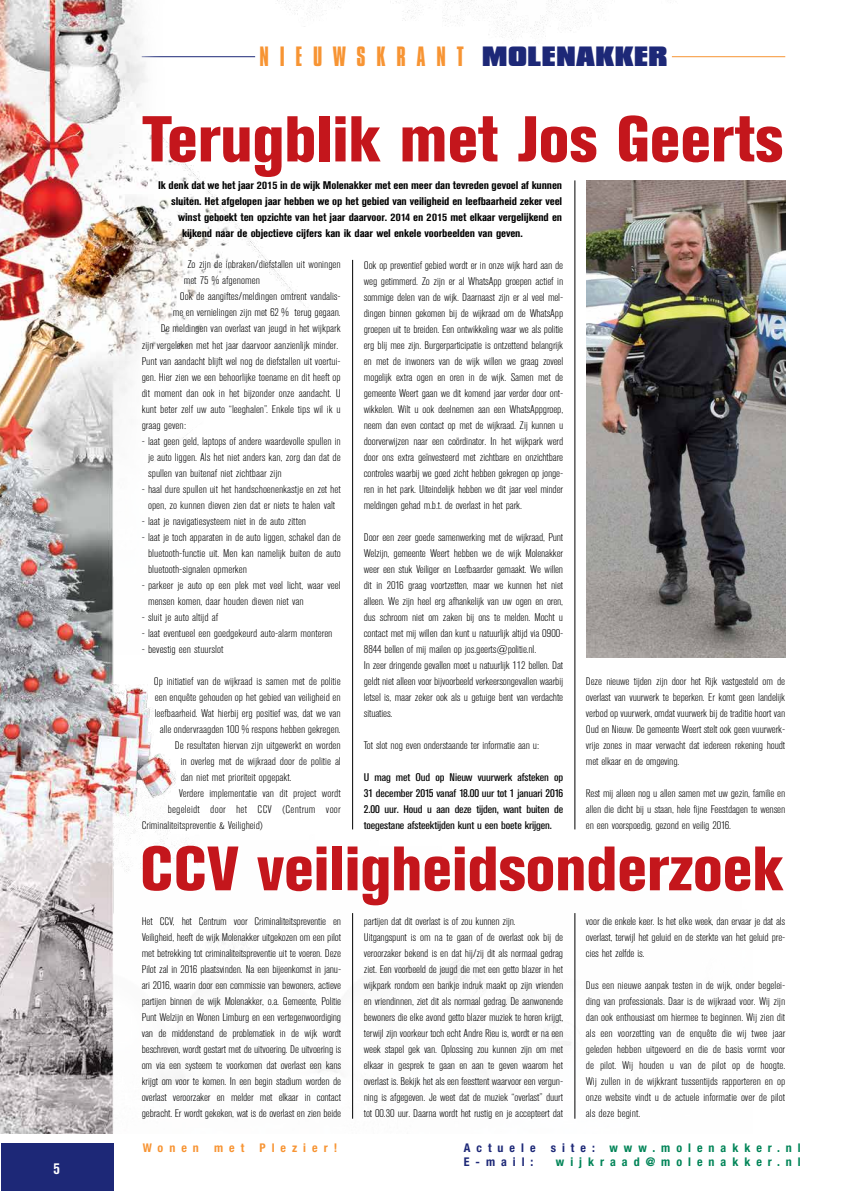
<style>
.page{position:relative;width:842px;height:1191px;background:#fff}
.page>*{position:absolute;margin:0;border:0;box-sizing:border-box;transform-origin:0 0}
.t1{font:800 condensed 64px "Akzidenz Grotesk BE";color:#c4161c}
.t2{font:800 condensed 62px "Akzidenz Grotesk BE";color:#c4161c}
.t3{font:24px "Compacta BT";letter-spacing:.45em;color:#f79433}
.t4{font:700 condensed 16px "Akzidenz Grotesk BE";color:#fff}
.t5{font:700 condensed 12px "Helvetica Neue";letter-spacing:.5em;color:#008457}
.t6{font:700 condensed 12px "Helvetica Neue";letter-spacing:.5em;color:#f79433}
.t7{font:700 condensed 12px "Helvetica Neue";letter-spacing:.5em;color:#1d2877}
.t8{font:300 condensed 11px/16px "Akzidenz Grotesk BE";letter-spacing:-.01em;color:#000;text-align:justify;scale:1.15 1}
.t9{font:700 condensed 11px "Akzidenz Grotesk BE";letter-spacing:-.01em;color:#000;scale:1.15 1}
.t10{font:condensed 11px/16px "Akzidenz Grotesk BE";letter-spacing:-.01em;color:#000;text-align:justify;scale:1.15 1}
.t11{font:300 condensed 11px "Akzidenz Grotesk BE";letter-spacing:.015em;color:#000;scale:1.15 1}
.s1{font-weight:900;color:#1d2877}
.s2{color:#1d2877}
</style>
<div class="page">
<hr style="left:672px;top:56px;width:113px;height:1px;background:#f79433">
<img style="left:0;top:0;width:777px;height:1133px">
<div style="left:1px;top:1143px;width:112px;height:48px;background:#1d2877"></div>
<img style="left:587px;top:180px;width:198px;height:478px">
<hr style="left:352px;top:913px;width:1px;height:205px;background:#000">
<hr style="left:352px;top:260px;width:1px;height:569px;background:#000">
<hr style="left:575px;top:913px;width:1px;height:205px;background:#000">
<hr style="left:575px;top:180px;width:1px;height:649px;background:#000">
<h3 class="t4" style="left:53px;top:1159px;width:8px">5</h3>
<h3 class="t3" style="left:259px;top:42px;width:410px">NIEUWSKRANT <span class="s1">MOLENAKKER</span></h3>
<h1 class="t1" style="left:142px;top:102px;width:643px">Terugblik met Jos Geerts</h1>
<p class="t9" style="left:158px;top:178px;width:353px">Ik denk dat we het jaar 2015 in de wijk Molenakker met een meer dan tevreden gevoel af kunnen</p>
<p class="t9" style="left:171px;top:194px;width:342px">sluiten. Het afgelopen jaar hebben we op het gebied van veiligheid en leefbaarheid zeker veel</p>
<p class="t9" style="left:178px;top:210px;width:335px">winst geboekt ten opzichte van het jaar daarvoor. 2014 en 2015 met elkaar vergelijkend en</p>
<p class="t9" style="left:182px;top:226px;width:298px">kijkend naar de objectieve cijfers kan ik daar wel enkele voorbeelden van geven.</p>
<p class="t8" style="left:187px;top:257px;width:135px">Zo zijn de inbraken/diefstallen uit woningen</p>
<p class="t8" style="left:184px;top:273px;width:68px">met 75 % afgenomen</p>
<p class="t8" style="left:180px;top:289px;width:142px">Ook de aangiftes/meldingen omtrent vandalis-</p>
<p class="t8" style="left:173px;top:305px;width:148px">me en vernielingen zijn met 62 % terug gegaan.</p>
<p class="t8" style="left:161px;top:321px;width:158px">De meldingen van overlast van jeugd in het wijkpark</p>
<p class="t8" style="left:142px;top:337px;width:172px">zijn vergeleken met het jaar daarvoor aanzienlijk minder.</p>
<p class="t8" style="left:142px;top:353px;width:175px">Punt van aandacht blijft wel nog de diefstallen uit voertui-</p>
<p class="t8" style="left:142px;top:369px;width:175px">gen. Hier zien we een behoorlijke toename en dit heeft op</p>
<p class="t8" style="left:142px;top:385px;width:175px">dit moment dan ook in het bijzonder onze aandacht. U</p>
<p class="t8" style="left:142px;top:401px;width:175px">kunt beter zelf uw auto “leeghalen”. Enkele tips wil ik u</p>
<p class="t8" style="left:142px;top:417px;width:40px">graag geven:</p>
<p class="t8" style="left:148px;top:433px;width:169px;text-indent:-6px">- laat geen geld, laptops of andere waardevolle spullen in je auto liggen. Als het niet anders kan, zorg dan dat de spullen van buitenaf niet zichtbaar zijn</p>
<p class="t8" style="left:142px;top:481px;width:175px;text-align:center">- haal dure spullen uit het handschoenenkastje en zet het open, zo kunnen dieven zien dat er niets te halen valt</p>
<p class="t8" style="left:142px;top:513px;width:144px">- laat je navigatiesysteem niet in de auto zitten</p>
<p class="t8" style="left:148px;top:529px;width:169px;text-indent:-6px">- laat je toch apparaten in de auto liggen, schakel dan de bluetooth-functie uit. Men kan namelijk buiten de auto bluetooth-signalen opmerken</p>
<p class="t8" style="left:148px;top:577px;width:169px;text-indent:-6px">- parkeer je auto op een plek met veel licht, waar veel mensen komen, daar houden dieven niet van</p>
<p class="t8" style="left:142px;top:609px;width:68px">- sluit je auto altijd af</p>
<p class="t8" style="left:142px;top:625px;width:167px">- laat eventueel een goedgekeurd auto-alarm monteren</p>
<p class="t8" style="left:142px;top:641px;width:72px">- bevestig een stuurslot</p>
<p class="t8" style="left:154px;top:673px;width:164px">Op initiatief van de wijkraad is samen met de politie</p>
<p class="t8" style="left:155px;top:689px;width:163px">een enquête gehouden op het gebied van veiligheid en</p>
<p class="t8" style="left:155px;top:705px;width:163px">leefbaarheid. Wat hierbij erg positief was, dat we van</p>
<p class="t8" style="left:160px;top:721px;width:159px">alle ondervraagden 100 % respons hebben gekregen.</p>
<p class="t8" style="left:175px;top:737px;width:146px">De resultaten hiervan zijn uitgewerkt en worden</p>
<p class="t8" style="left:181px;top:753px;width:141px">in overleg met de wijkraad door de politie al</p>
<p class="t8" style="left:181px;top:769px;width:98px">dan niet met prioriteit opgepakt.</p>
<p class="t8" style="left:179px;top:785px;width:142px">Verdere implementatie van dit project wordt</p>
<p class="t11" style="left:168px;top:803px;width:152px">begeleidt door het CCV (Centrum voor</p>
<p class="t8" style="left:142px;top:817px;width:107px">Criminaliteitspreventie &amp; Veiligheid)</p>
<p class="t8" style="left:364px;top:257px;width:175px">Ook op preventief gebied wordt er in onze wijk hard aan de weg getimmerd. Zo zijn er al WhatsApp groepen actief in sommige delen van de wijk. Daarnaast zijn er al veel mel&shy;dingen binnen gekomen bij de wijkraad om de WhatsApp groepen uit te breiden. Een ontwikkeling waar we als politie erg blij mee zijn. Burgerparticipatie is ontzettend belangrijk en met de inwoners van de wijk willen we graag zoveel mogelijk extra ogen en oren in de wijk. Samen met de gemeente Weert gaan we dit komend jaar verder door ont&shy;wikkelen. Wilt u ook deelnemen aan een WhatsAppgroep, neem dan even contact op met de wijkraad. Zij kunnen u doorverwijzen naar een coördinator. In het wijkpark werd door ons extra geïnvesteerd met zichtbare en onzichtbare controles waarbij we goed zicht hebben gekregen op jonge&shy;ren in het park. Uiteindelijk hebben we dit jaar veel minder meldingen gehad m.b.t. de overlast in het park.</p>
<p class="t8" style="left:364px;top:529px;width:175px;text-align:left">Door een zeer goede samenwerking met de wijkraad, Punt Welzijn, gemeente Weert hebben we de wijk Molenakker weer een stuk Veiliger en Leefbaarder gemaakt. We willen dit in 2016 graag voortzetten, maar we kunnen het niet alleen. We zijn heel erg afhankelijk van uw ogen en oren, dus schroom niet om zaken bij ons te melden. Mocht u contact met mij willen dan kunt u natuurlijk altijd via 0900- 8844 bellen of mij mailen op jos.geerts@politie.nl.<br>In zeer dringende gevallen moet u natuurlijk 112 bellen. Dat geldt niet alleen voor bijvoorbeeld verkeersongevallen waarbij letsel is, maar zeker ook als u getuige bent van verdachte situaties.</p>
<p class="t8" style="left:364px;top:737px;width:154px">Tot slot nog even onderstaande ter informatie aan u:</p>
<p class="t10" style="left:364px;top:769px;width:175px">U mag met Oud op Nieuw vuurwerk afsteken op 31 december 2015 vanaf 18.00 uur tot 1 januari 2016<br>2.00 uur. Houd u aan deze tijden, want buiten de toegestane afsteektijden kunt u een boete krijgen.</p>
<p class="t8" style="left:586px;top:673px;width:175px">Deze nieuwe tijden zijn door het Rijk vastgesteld om de overlast van vuurwerk te beperken. Er komt geen landelijk verbod op vuurwerk, omdat vuurwerk bij de traditie hoort van Oud en Nieuw. De gemeente Weert stelt ook geen vuurwerk&shy;vrije zones in maar verwacht dat iedereen rekening houdt met elkaar en de omgeving.</p>
<p class="t8" style="left:586px;top:785px;width:175px">Rest mij alleen nog u allen samen met uw gezin, familie en allen die dicht bij u staan, hele fijne Feestdagen te wensen en een voorspoedig, gezond en veilig 2016.</p>
<h2 class="t2" style="left:140px;top:832px;width:645px">CCV veiligheidsonderzoek</h2>
<p class="t8" style="left:142px;top:913px;width:175px">Het CCV, het Centrum voor Criminaliteitspreventie en Veiligheid, heeft de wijk Molenakker uitgekozen om een pilot met betrekking tot criminaliteitspreventie uit te voeren. Deze Pilot zal in 2016 plaatsvinden. Na een bijeenkomst in janu&shy;ari 2016, waarin door een commissie van bewoners, actieve partijen binnen de wijk Molenakker, o.a. Gemeente, Politie Punt Welzijn en Wonen Limburg en een vertegenwoordiging van de middenstand de problematiek in de wijk wordt beschreven, wordt gestart met de uitvoering. De uitvoering is om via een systeem te voorkomen dat overlast een kans krijgt om voor te komen. In een begin stadium worden de overlast veroorzaker en melder met elkaar in contact gebracht. Er wordt gekeken, wat is de overlast en zien beide</p>
<p class="t8" style="left:364px;top:913px;width:175px;text-align:left">partijen dat dit overlast is of zou kunnen zijn.<br>Uitgangspunt is om na te gaan of de overlast ook bij de veroorzaker bekend is en dat hij/zij dit als normaal gedrag ziet. Een voorbeeld de jeugd die met een getto blazer in het wijkpark rondom een bankje indruk maakt op zijn vrienden en vriendinnen, ziet dit als normaal gedrag. De aanwonende bewoners die elke avond getto blazer muziek te horen krijgt, terwijl zijn voorkeur toch echt Andre Rieu is, wordt er na een week stapel gek van. Oplossing zou kunnen zijn om met elkaar in gesprek te gaan en aan te geven waarom het overlast is. Bekijk het als een feesttent waarvoor een vergun&shy;ning is afgegeven. Je weet dat de muziek “overlast” duurt tot 00.30 uur. Daarna wordt het rustig en je accepteert dat</p>
<p class="t8" style="left:586px;top:913px;width:175px">voor die enkele keer. Is het elke week, dan ervaar je dat als overlast, terwijl het geluid en de sterkte van het geluid pre&shy;cies het zelfde is.</p>
<p class="t8" style="left:586px;top:977px;width:175px">Dus een nieuwe aanpak testen in de wijk, onder begelei&shy;ding van professionals. Daar is de wijkraad voor. Wij zijn dan ook enthousiast om hiermee te beginnen. Wij zien dit als een voorzetting van de enquête die wij twee jaar geleden hebben uitgevoerd en die de basis vormt voor de pilot. Wij houden u van de pilot op de hoogte.<br>Wij zullen in de wijkkrant tussentijds rapporteren en op onze website vindt u de actuele informatie over de pilot als deze begint.</p>
<p class="t6" style="left:143px;top:1140px;width:58px">Wonen</p>
<p class="t6" style="left:214px;top:1140px;width:32px">met</p>
<p class="t6" style="left:259px;top:1140px;width:79px">Plezier!</p>
<p class="t7" style="left:464px;top:1140px;width:73px">Actuele</p>
<p class="t5" style="left:551px;top:1140px;width:252px"><span class="s2">site:</span> www.molenakker.nl</p>
<p class="t7" style="left:464px;top:1154px;width:71px">E-mail:</p>
<p class="t5" style="left:556px;top:1154px;width:246px">wijkraad@molenakker.nl</p>
</div>
